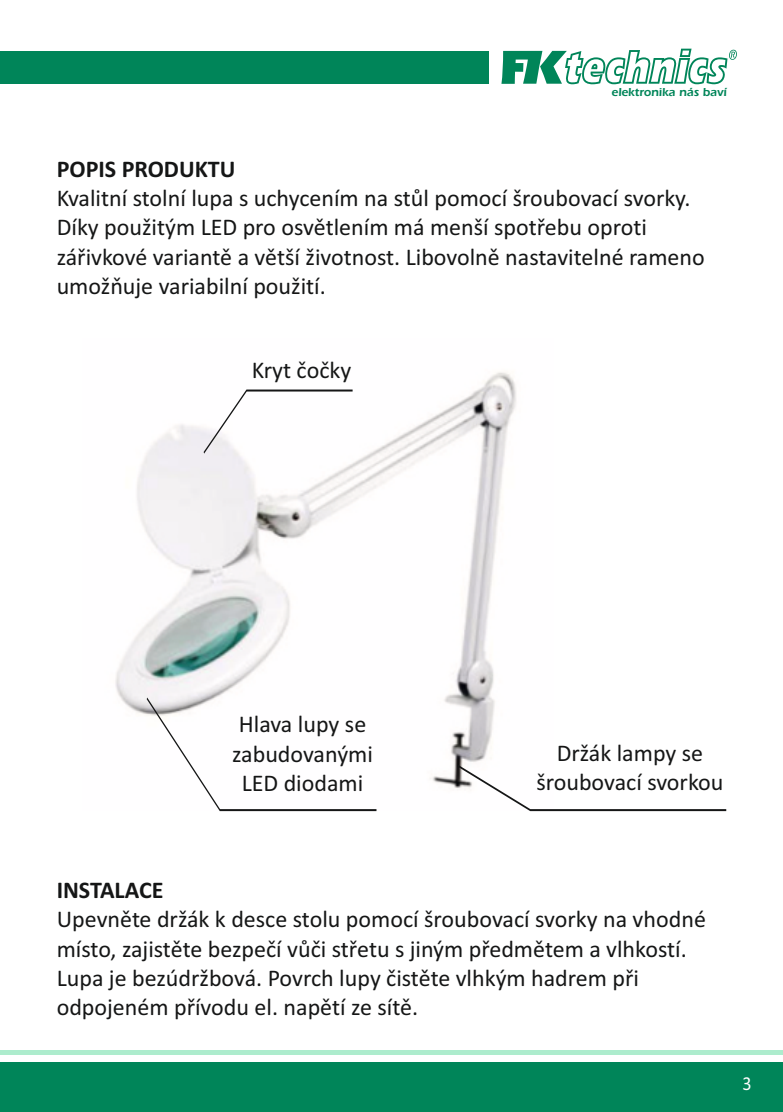
<style>
.page{position:relative;width:783px;height:1112px;background:#fff}
.page>*{position:absolute;margin:0;border:0;box-sizing:border-box;transform-origin:0 0}
.t1{font:24px/29.2px "Calibri";color:#151616}
.t2{font:700 24px "Calibri";color:#151616}
.t3{font:20px "Calibri";color:#fff;scale:.91 1}
.t4{font:900 12px "Erie";color:#008559}
</style>
<div class="page">
<img style="left:115px;top:372px;width:401px;height:416px">
<svg style="left:456px;top:762px;width:271px;height:50px"></svg>
<svg style="left:146px;top:695px;width:231px;height:117px"></svg>
<svg style="left:203px;top:388px;width:150px;height:67px"></svg>
<div style="left:0;top:1062px;width:782px;height:49px;background:#008559"></div>
<div style="left:0;top:1050px;width:782px;height:5px;background:#adeccd"></div>
<div style="left:728px;top:50px;width:8px;height:10px;background:#42a483;border-radius:50%"></div>
<svg style="left:729px;top:50px;width:7px;height:9px"></svg>
<svg style="left:501px;top:49px;width:233px;height:35px"></svg>
<div style="left:0;top:51px;width:488px;height:33px;background:#008559"></div>
<p class="t2" style="left:57px;top:159px;width:180px">POPIS PRODUKTU</p>
<p class="t4" style="left:611px;top:87px;width:117px">elektronika nás baví</p>
<p class="t1" style="left:57px;top:185px;width:649px">Kvalitní stolní lupa s uchycením na stůl pomocí šroubovací svorky.<br>Díky použitým LED pro osvětlením má menší spotřebu oproti zářivkové variantě a větší životnost. Libovolně nastavitelné rameno umožňuje variabilní použití.</p>
<p class="t1" style="left:252px;top:357px;width:101px">Kryt čočky</p>
<p class="t1" style="left:232px;top:711px;width:142px;text-align:center">Hlava lupy se zabudovanými<br>LED diodami</p>
<p class="t1" style="left:536px;top:739px;width:188px;text-align:center">Držák lampy se šroubovací svorkou</p>
<p class="t2" style="left:57px;top:879px;width:108px">INSTALACE</p>
<p class="t1" style="left:57px;top:906px;width:650px">Upevněte držák k desce stolu pomocí šroubovací svorky na vhodné místo, zajistěte bezpečí vůči střetu s jiným předmětem a vlhkostí.<br>Lupa je bezúdržbová. Povrch lupy čistěte vlhkým hadrem při odpojeném přívodu el. napětí ze sítě.</p>
<p class="t3" style="left:742px;top:1075px;width:12px">3</p>
</div>
